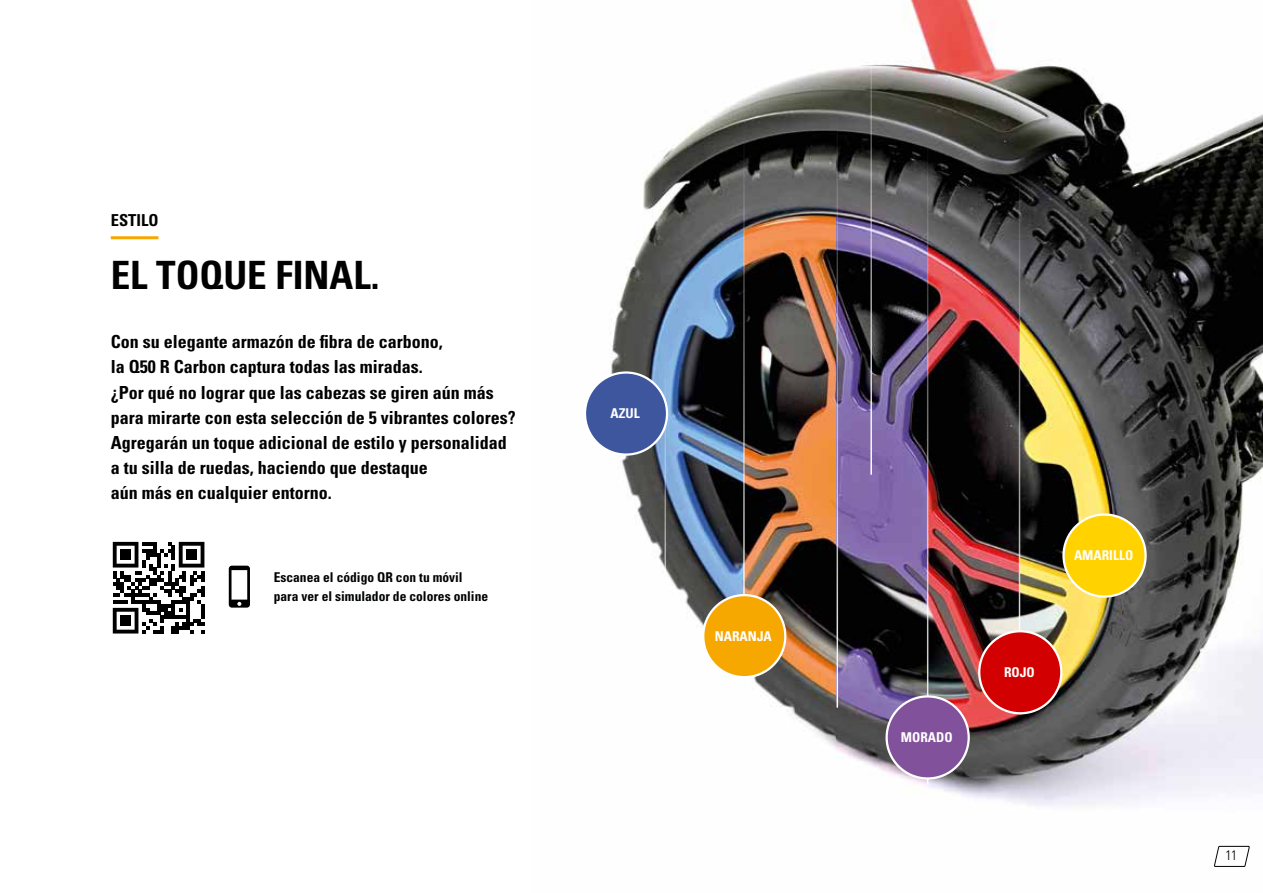
<style>
.page{position:relative;width:1263px;height:893px;background:#fff}
.page>*{position:absolute;margin:0;border:0;box-sizing:border-box;transform-origin:0 0}
.t1{font:700 condensed 39px "Univers LT Std";color:#000}
.t2{font:700 condensed 18px/25.2px "Univers LT Std";color:#000}
.t3{font:700 condensed 16.5px "Univers LT Std";color:#000}
.t4{font:13.65px "Univers Com 47 Light Cond";color:#010202}
.t5{font:700 condensed 13.5px/18.9px "Univers LT Std";color:#010202}
.t6{font:700 condensed 13.5px "Univers LT Std";color:#fff}
</style>
<div class="page">
<img style="left:610px;top:98px;width:135px;height:529px">
<img style="left:745px;top:70px;width:91px;height:678px">
<img style="left:836px;top:0;width:92px;height:787px">
<img style="left:928px;top:0;width:92px;height:803px">
<img style="left:1020px;top:65px;width:243px;height:786px">
<svg style="left:1214px;top:846px;width:35px;height:21px"></svg>
<hr style="left:664px;top:342px;width:2px;height:389px;background:#fff">
<hr style="left:870px;top:0;width:2px;height:475px;background:#fff">
<hr style="left:743px;top:119px;width:2px;height:556px;background:#fff">
<hr style="left:836px;top:108px;width:2px;height:600px;background:#fff">
<hr style="left:927px;top:130px;width:1px;height:654px;background:#fff">
<hr style="left:1019px;top:157px;width:1px;height:551px;background:#fff">
<div style="left:703px;top:595px;width:82px;height:82px;background:#f7a800;border-radius:50%"></div>
<div style="left:702px;top:594px;width:84px;height:84px;border:2px solid #fff;border-radius:50%"></div>
<hr style="left:111px;top:236px;width:47px;height:3px;background:#f7a800">
<div style="left:585px;top:373px;width:82px;height:82px;background:#3d569e;border-radius:50%"></div>
<div style="left:584px;top:371px;width:84px;height:85px;border:2px solid #fff;border-radius:50%"></div>
<div style="left:887px;top:696px;width:82px;height:82px;background:#82519b;border-radius:50%"></div>
<div style="left:885px;top:695px;width:85px;height:85px;border:2px solid #fff;border-radius:50%"></div>
<svg style="left:229px;top:566px;width:21px;height:42px"></svg>
<svg style="left:113px;top:542px;width:91px;height:91px"></svg>
<div style="left:120px;top:549px;width:11px;height:11px;background:#000"></div>
<div style="left:186px;top:549px;width:11px;height:11px;background:#000"></div>
<div style="left:120px;top:615px;width:11px;height:11px;background:#000"></div>
<div style="left:979px;top:631px;width:82px;height:82px;background:#d20000;border-radius:50%"></div>
<div style="left:978px;top:630px;width:84px;height:84px;border:2px solid #fff;border-radius:50%"></div>
<div style="left:1063px;top:514px;width:82px;height:83px;background:#ffd200;border-radius:50%"></div>
<div style="left:1062px;top:513px;width:85px;height:85px;border:2px solid #fff;border-radius:50%"></div>
<hr style="left:0;top:399px;width:1px;height:475px;background:#929291">
<p class="t3" style="left:111px;top:210px;width:49px">ESTILO</p>
<h1 class="t1" style="left:111px;top:251px;width:270px">EL TOQUE FINAL.</h1>
<p class="t2" style="left:111px;top:329px;width:406px">Con su elegante armazón de fibra de carbono,<br>la Q50 R Carbon captura todas las miradas.<br>¿Por qué no lograr que las cabezas se giren aún más para mirarte con esta selección de 5 vibrantes colores?<br>Agregarán un toque adicional de estilo y personalidad a tu silla de ruedas, haciendo que destaque<br>aún más en cualquier entorno.</p>
<p class="t5" style="left:274px;top:568px;width:216px">Escanea el código QR con tu móvil para ver el simulador de colores online</p>
<p class="t6" style="left:610px;top:405px;width:31px">AZUL</p>
<p class="t6" style="left:715px;top:628px;width:59px">NARANJA</p>
<p class="t6" style="left:901px;top:729px;width:53px">MORADO</p>
<p class="t6" style="left:1074px;top:547px;width:61px">AMARILLO</p>
<p class="t6" style="left:1004px;top:664px;width:32px">ROJO</p>
<p class="t4" style="left:1225px;top:847px;width:13px">11</p>
</div>
